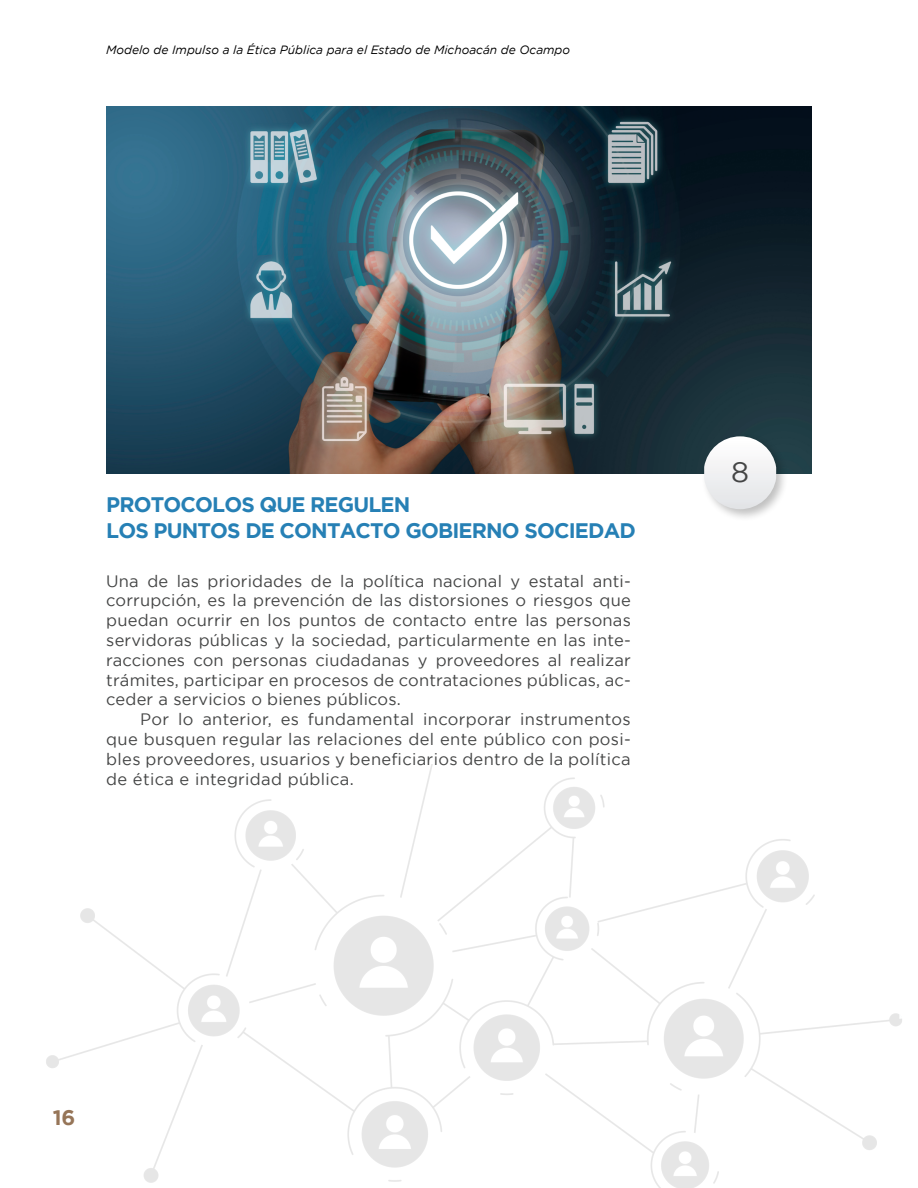
<style>
.page{position:relative;width:918px;height:1188px;background:#fff}
.page>*{position:absolute;margin:0;border:0;box-sizing:border-box;transform-origin:0 0}
.t1{font:28.5px "Gotham";color:#444545}
.t2{font:700 21px/25.2px "Gotham";letter-spacing:-.04em;color:#2680b5}
.t3{font:700 21px "Gotham";color:#967558}
.t4{font:16.5px/19.8px "Gotham";letter-spacing:.01em;color:#444545;text-align:justify}
.t5{font:italic 12px "Gotham";color:#000}
</style>
<div class="page">
<img style="left:106px;top:106px;width:706px;height:368px">
<div style="left:700px;top:433px;width:89px;height:89px;background:#000;opacity:.25"></div>
<svg style="left:704px;top:436px;width:72px;height:73px"></svg>
<img style="left:46px;top:765px;width:856px;height:423px">
<p class="t5" style="left:106px;top:43px;width:466px">Modelo de Impulso a la Ética Pública para el Estado de Michoacán de Ocampo</p>
<p class="t2" style="left:106px;top:492px;width:531px">PROTOCOLOS QUE REGULEN<br>LOS PUNTOS DE CONTACTO GOBIERNO SOCIEDAD</p>
<p class="t4" style="left:106px;top:571px;width:526px">Una de las prioridades de la política nacional y estatal anti&shy;corrupción, es la prevención de las distorsiones o riesgos que puedan ocurrir en los puntos de contacto entre las personas servidoras públicas y la sociedad, particularmente en las inte&shy;racciones con personas ciudadanas y proveedores al realizar trámites, participar en procesos de contrataciones públicas, ac&shy;ceder a servicios o bienes públicos.</p>
<p class="t4" style="left:106px;top:709px;width:526px;text-indent:34px">Por lo anterior, es fundamental incorporar instrumentos que busquen regular las relaciones del ente público con posi&shy;bles proveedores, usuarios y beneficiarios dentro de la política de ética e integridad pública.</p>
<h1 class="t1" style="left:731px;top:456px;width:19px">8</h1>
<p class="t3" style="left:53px;top:1106px;width:24px">16</p>
</div>
